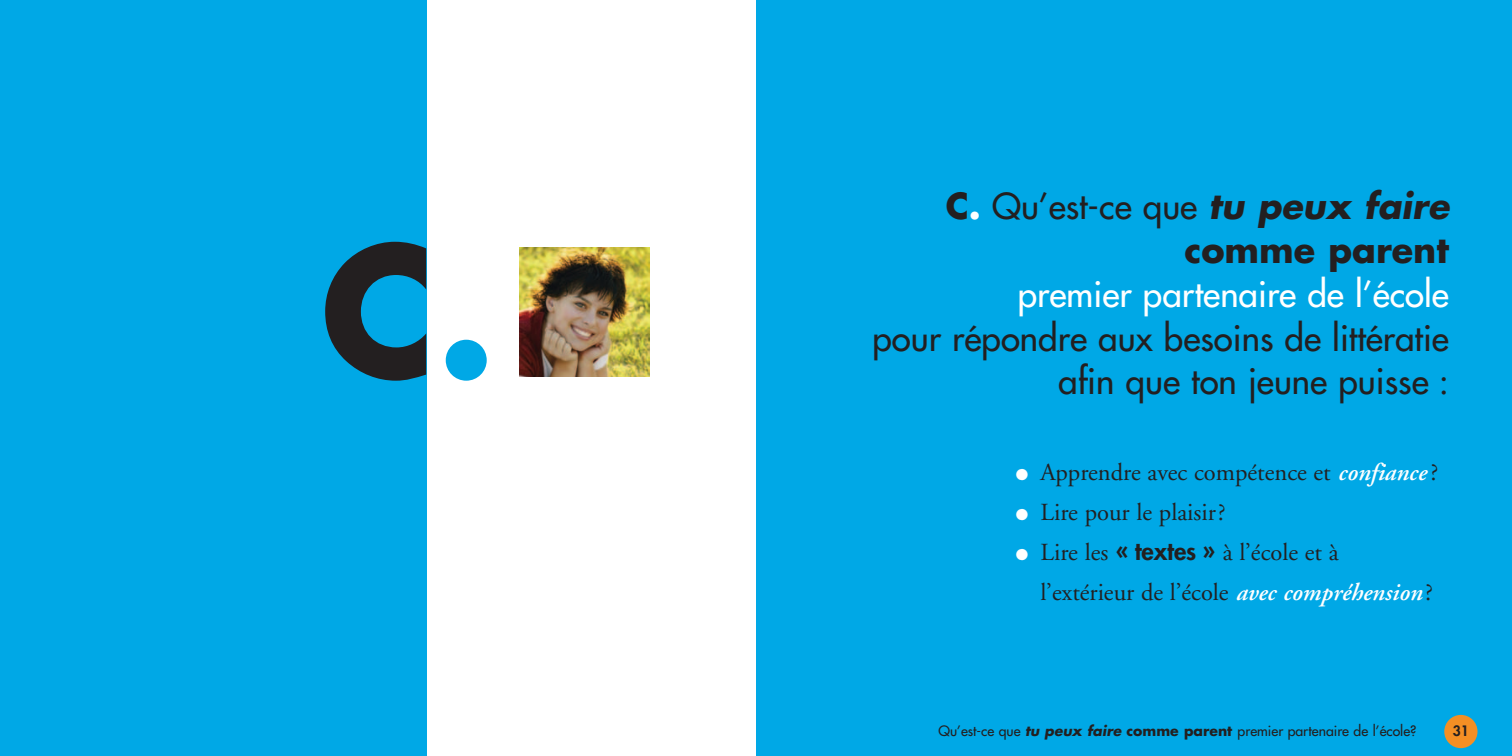
<style>
.page{position:relative;width:1512px;height:756px;background:#fff}
.page>*{position:absolute;margin:0;border:0;box-sizing:border-box;transform-origin:0 0}
.t1{font:700 175px "Futura";color:#231f20}
.t2{font:35px/43.8px "Futura";color:#231f20;text-align:right}
.t3{font:700 35px/43.8px "Futura";color:#231f20;text-align:right}
.t4{font:35px "Futura";color:#fff}
.t5{font:24.5px/40.2px "Adobe Garamond";color:#231f20}
.t6{font:14px "Futura";color:#231f20}
.t7{font:800 14px "Futura";color:#231f20}
.s1{color:#00a8e6}
.s2{color:#fff}
.s3{font-weight:400}
.s4{font-style:italic}
.s5{font-weight:600;font-style:italic;color:#fff}
.s6{font-family:"Futura";font-weight:800}
.s7{font-weight:700;font-style:italic}
.s8{font-weight:700}
</style>
<div class="page">
<div style="left:756px;top:0;width:756px;height:756px;background:#00a8e6"></div>
<div style="left:0;top:0;width:426px;height:756px;background:#00a8e6"></div>
<div style="left:1444px;top:715px;width:34px;height:33px;background:#f48f24;border-radius:50%"></div>
<img style="left:520px;top:247px;width:129px;height:130px">
<h1 class="t1" style="left:321px;top:232px;width:177px">C<span class="s1">.</span></h1>
<h2 class="t3" style="left:946px;top:187px;width:505px">C<span class="s2">.</span> <span class="s3">Qu’est-ce que</span> <span class="s4">tu peux faire </span>comme parent</h2>
<h2 class="t4" style="left:1018px;top:276px;width:433px">premier partenaire de l’école</h2>
<h2 class="t2" style="left:872px;top:318px;width:578px">pour répondre aux besoins de littératie afin que ton jeune puisse :</h2>
<p class="t5" style="left:1016px;top:454px;width:424px"><span class="s2">●</span> Apprendre avec compétence et <span class="s5">confiance</span> ?</p>
<p class="t5" style="left:1016px;top:494px;width:211px"><span class="s2">●</span> Lire pour le plaisir?</p>
<p class="t5" style="left:1041px;top:534px;width:394px;text-indent:-25px"><span class="s2">●</span> Lire les <span class="s6">« textes »</span> à l’école et à l’extérieur de l’école <span class="s5">avec compréhension</span>?</p>
<p class="t6" style="left:938px;top:724px;width:480px">Qu’est-ce que <span class="s7">tu peux faire</span> <span class="s8">comme parent</span> premier partenaire de l’école?</p>
<p class="t7" style="left:1453px;top:724px;width:18px">31</p>
</div>
